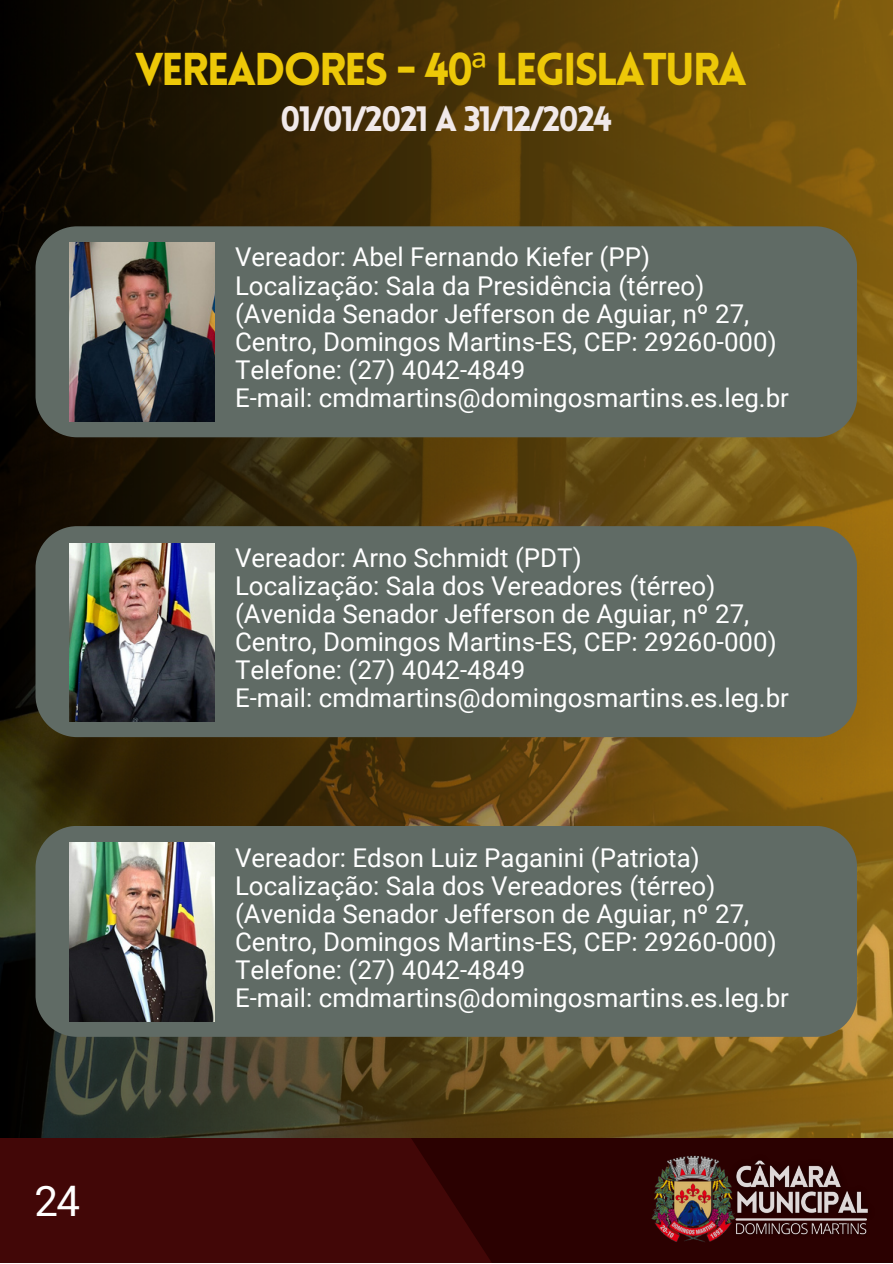
<style>
.page{position:relative;width:893px;height:1264px;background:#fff}
.page>*{position:absolute;margin:0;border:0;box-sizing:border-box;transform-origin:0 0}
.t1{font:900 45px "Lovelo";letter-spacing:-.055em;color:#edc808}
.t2{font:42px "Roboto";color:#fff}
.t3{font:900 34.5px "Lovelo";letter-spacing:-.055em;color:#f1e9e9}
.t4{font:25.8px "Roboto";color:#fff}
.s1{font-family:"Noto Sans";font-weight:400}
</style>
<div class="page">
<img style="left:0;top:0;width:892px;height:1137px">
<div style="left:0;top:1137px;width:892px;height:125px;background:#420707"></div>
<div style="left:411px;top:1137px;width:481px;height:125px;background:#2b0101"></div>
<div style="left:36px;top:226px;width:820px;height:211px;background:#606b65"></div>
<img style="left:70px;top:243px;width:145px;height:178px">
<div style="left:36px;top:526px;width:820px;height:211px;background:#606b65"></div>
<div style="left:36px;top:825px;width:820px;height:211px;background:#606b65"></div>
<img style="left:70px;top:543px;width:145px;height:178px">
<img style="left:70px;top:842px;width:145px;height:179px">
<img style="left:736px;top:1160px;width:132px;height:52px">
<img style="left:651px;top:1155px;width:82px;height:87px">
<img style="left:728px;top:1212px;width:140px;height:30px">
<hr style="left:736px;top:1218px;width:129px;height:2px;background:#fff">
<p class="t1" style="left:135px;top:51px;width:613px">VEREADORES - 40<span class="s1">ª</span> LEGISLATURA</p>
<p class="t3" style="left:280px;top:105px;width:333px">01/01/2021 A 31/12/2024</p>
<p class="t4" style="left:235px;top:239px;width:416px">Vereador: Abel Fernando Kiefer (PP)</p>
<p class="t4" style="left:235px;top:267px;width:471px">Localização: Sala da Presidência (térreo)</p>
<p class="t4" style="left:235px;top:295px;width:515px">(Avenida Senador Jefferson de Aguiar, nº 27,</p>
<p class="t4" style="left:235px;top:323px;width:543px">Centro, Domingos Martins-ES, CEP: 29260-000)</p>
<p class="t4" style="left:235px;top:351px;width:292px">Telefone: (27) 4042-4849</p>
<p class="t4" style="left:235px;top:380px;width:555px">E-mail: cmdmartins@domingosmartins.es.leg.br</p>
<p class="t4" style="left:235px;top:539px;width:348px">Vereador: Arno Schmidt (PDT)</p>
<p class="t4" style="left:235px;top:567px;width:481px">Localização: Sala dos Vereadores (térreo)</p>
<p class="t4" style="left:235px;top:595px;width:515px">(Avenida Senador Jefferson de Aguiar, nº 27,</p>
<p class="t4" style="left:235px;top:624px;width:543px">Centro, Domingos Martins-ES, CEP: 29260-000)</p>
<p class="t4" style="left:235px;top:652px;width:292px">Telefone: (27) 4042-4849</p>
<p class="t4" style="left:235px;top:680px;width:555px">E-mail: cmdmartins@domingosmartins.es.leg.br</p>
<p class="t4" style="left:235px;top:839px;width:466px">Vereador: Edson Luiz Paganini (Patriota)</p>
<p class="t4" style="left:235px;top:867px;width:481px">Localização: Sala dos Vereadores (térreo)</p>
<p class="t4" style="left:235px;top:895px;width:515px">(Avenida Senador Jefferson de Aguiar, nº 27,</p>
<p class="t4" style="left:235px;top:923px;width:543px">Centro, Domingos Martins-ES, CEP: 29260-000)</p>
<p class="t4" style="left:235px;top:951px;width:292px">Telefone: (27) 4042-4849</p>
<p class="t4" style="left:235px;top:979px;width:555px">E-mail: cmdmartins@domingosmartins.es.leg.br</p>
<p class="t2" style="left:35px;top:1171px;width:47px">24</p>
</div>
